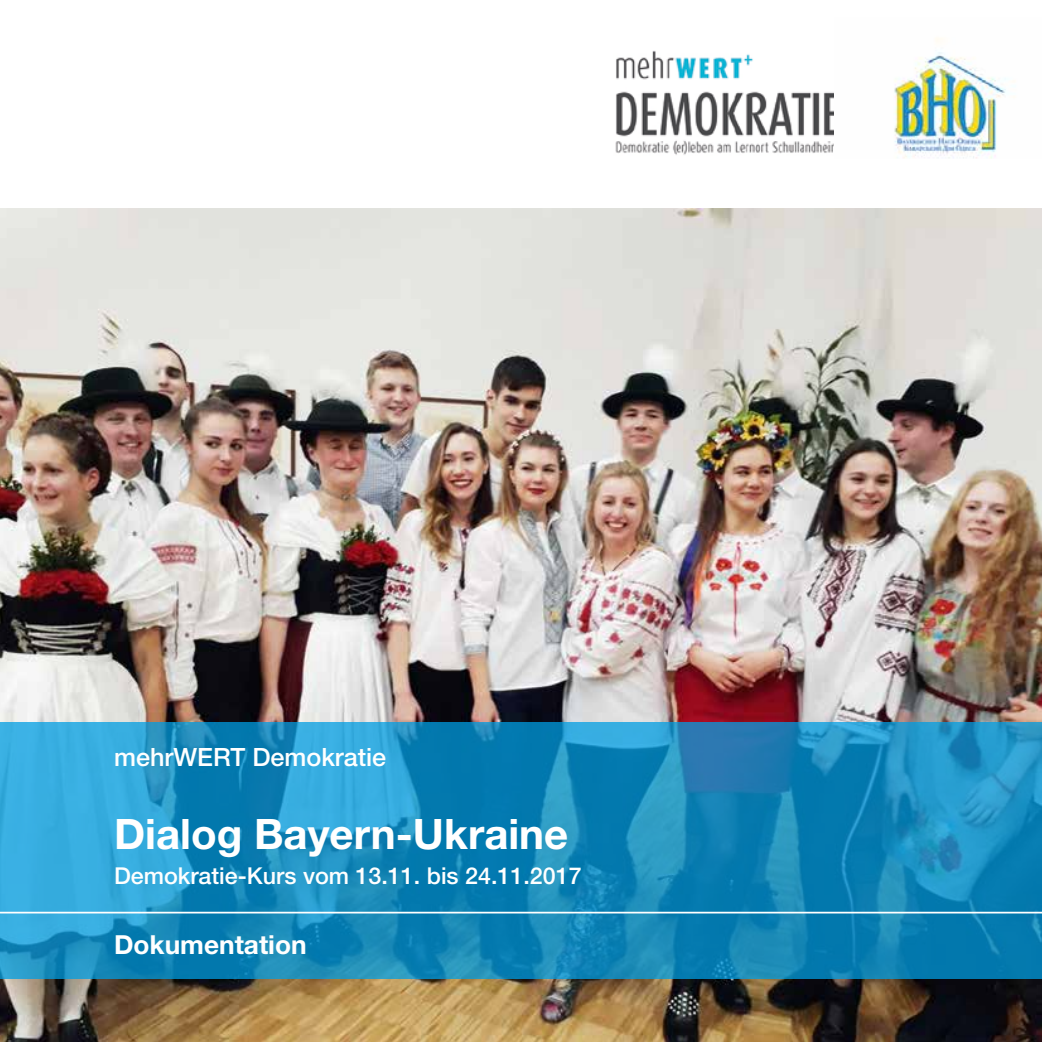
<style>
.page{position:relative;width:1042px;height:1042px;background:#fff}
.page>*{position:absolute;margin:0;border:0;box-sizing:border-box;transform-origin:0 0}
.t1{font:700 42px "Helvetica Neue LT Std";color:#fff}
.t2{font:700 26.25px "Helvetica Neue LT Std";color:#fff}
.t3{font:500 25.2px "Helvetica Neue LT Std";color:#fff}
.t4{font:500 23.28px "Helvetica Neue LT Std";color:#fff}
</style>
<div class="page">
<img style="left:615px;top:50px;width:219px;height:105px">
<img style="left:894px;top:38px;width:112px;height:120px">
<img style="left:0;top:208px;width:1042px;height:834px">
<svg style="left:0;top:722px;width:1042px;height:256px;background:#198bbe"></svg>
<hr style="left:0;top:912px;width:1042px;height:1px;background:#fff">
<p class="t3" style="left:114px;top:742px;width:274px">mehrWERT Demokratie</p>
<h1 class="t1" style="left:114px;top:808px;width:456px">Dialog Bayern-Ukraine</h1>
<p class="t4" style="left:114px;top:862px;width:469px">Demokratie-Kurs vom 13.11. bis 24.11.2017</p>
<p class="t2" style="left:114px;top:928px;width:194px">Dokumentation</p>
</div>
